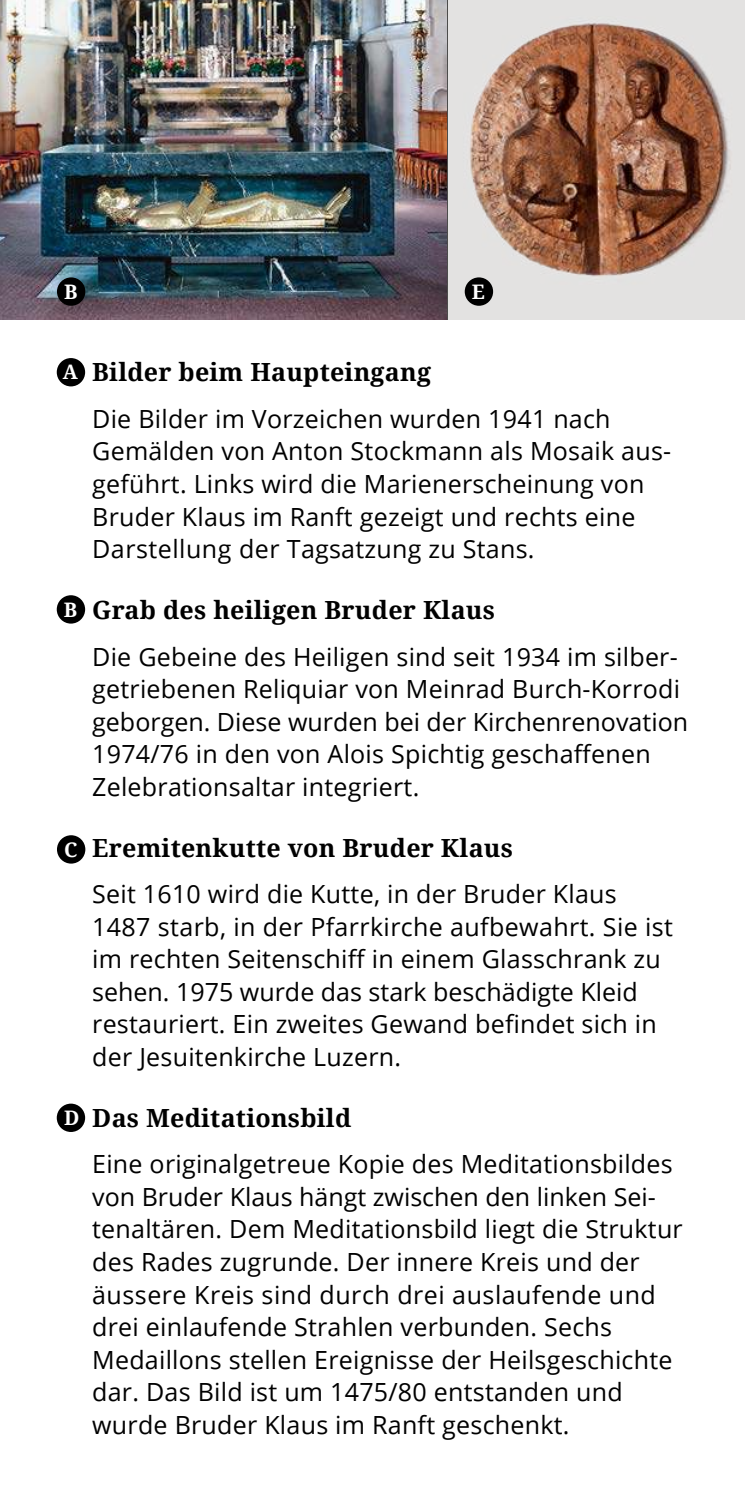
<style>
.page{position:relative;width:745px;height:1489px;background:#fff}
.page>*{position:absolute;margin:0;border:0;box-sizing:border-box;transform-origin:0 0}
.t1{font:25px/32.5px "Open Sans";letter-spacing:.01em;color:#000}
.t2{font:700 25px "Noto Serif";letter-spacing:.01em;color:#000}
.t3{font:700 20px "Noto Serif";color:#fff}
</style>
<div class="page">
<img style="left:446px;top:0;width:298px;height:319px">
<img style="left:0;top:0;width:446px;height:319px">
<div style="left:57px;top:358px;width:28px;height:28px;background:#000;border-radius:50%"></div>
<div style="left:57px;top:595px;width:28px;height:28px;background:#000;border-radius:50%"></div>
<div style="left:57px;top:835px;width:28px;height:28px;background:#000;border-radius:50%"></div>
<div style="left:57px;top:1103px;width:28px;height:28px;background:#000;border-radius:50%"></div>
<div style="left:57px;top:277px;width:28px;height:29px;background:#000;border-radius:50%"></div>
<div style="left:464px;top:277px;width:29px;height:29px;background:#000;border-radius:50%"></div>
<p class="t3" style="left:64px;top:283px;width:15px">B</p>
<p class="t3" style="left:471px;top:283px;width:15px">E</p>
<p class="t3" style="left:63px;top:364px;width:17px">A</p>
<p class="t3" style="left:64px;top:601px;width:15px">B</p>
<p class="t3" style="left:64px;top:841px;width:15px">C</p>
<p class="t3" style="left:64px;top:1109px;width:17px">D</p>
<p class="t2" style="left:92px;top:362px;width:340px">Bilder beim Haupteingang</p>
<p class="t1" style="left:92px;top:405px;width:580px">Die Bilder im Vorzeichen wurden 1941 nach Gemälden von Anton Stockmann als Mosaik aus&shy;geführt. Links wird die Marienerscheinung von Bruder Klaus im Ranft gezeigt und rechts eine Darstellung der Tagsatzung zu Stans.</p>
<p class="t2" style="left:92px;top:599px;width:404px">Grab des heiligen Bruder Klaus</p>
<p class="t1" style="left:92px;top:642px;width:597px">Die Gebeine des Heiligen sind seit 1934 im silber&shy;getriebenen Reliquiar von Meinrad Burch-Korrodi geborgen. Diese wurden bei der Kirchenrenovation 1974/76 in den von Alois Spichtig geschaffenen Zelebrationsaltar integriert.</p>
<p class="t2" style="left:92px;top:837px;width:422px">Eremitenkutte von Bruder Klaus</p>
<p class="t1" style="left:92px;top:880px;width:581px">Seit 1610 wird die Kutte, in der Bruder Klaus 1487 starb, in der Pfarrkirche aufbewahrt. Sie ist im rechten Seitenschiff in einem Glasschrank zu sehen. 1975 wurde das stark beschädigte Kleid restauriert. Ein zweites Gewand befindet sich in der Jesuitenkirche Luzern.</p>
<p class="t2" style="left:92px;top:1107px;width:260px">Das Meditationsbild</p>
<p class="t1" style="left:92px;top:1150px;width:591px">Eine originalgetreue Kopie des Meditationsbildes von Bruder Klaus hängt zwischen den linken Sei&shy;tenaltären. Dem Meditationsbild liegt die Struktur des Rades zugrunde. Der innere Kreis und der äussere Kreis sind durch drei auslaufende und drei einlaufende Strahlen verbunden. Sechs Medaillons stellen Ereignisse der Heilsgeschichte dar. Das Bild ist um 1475/80 entstanden und wurde Bruder Klaus im Ranft geschenkt.</p>
</div>
